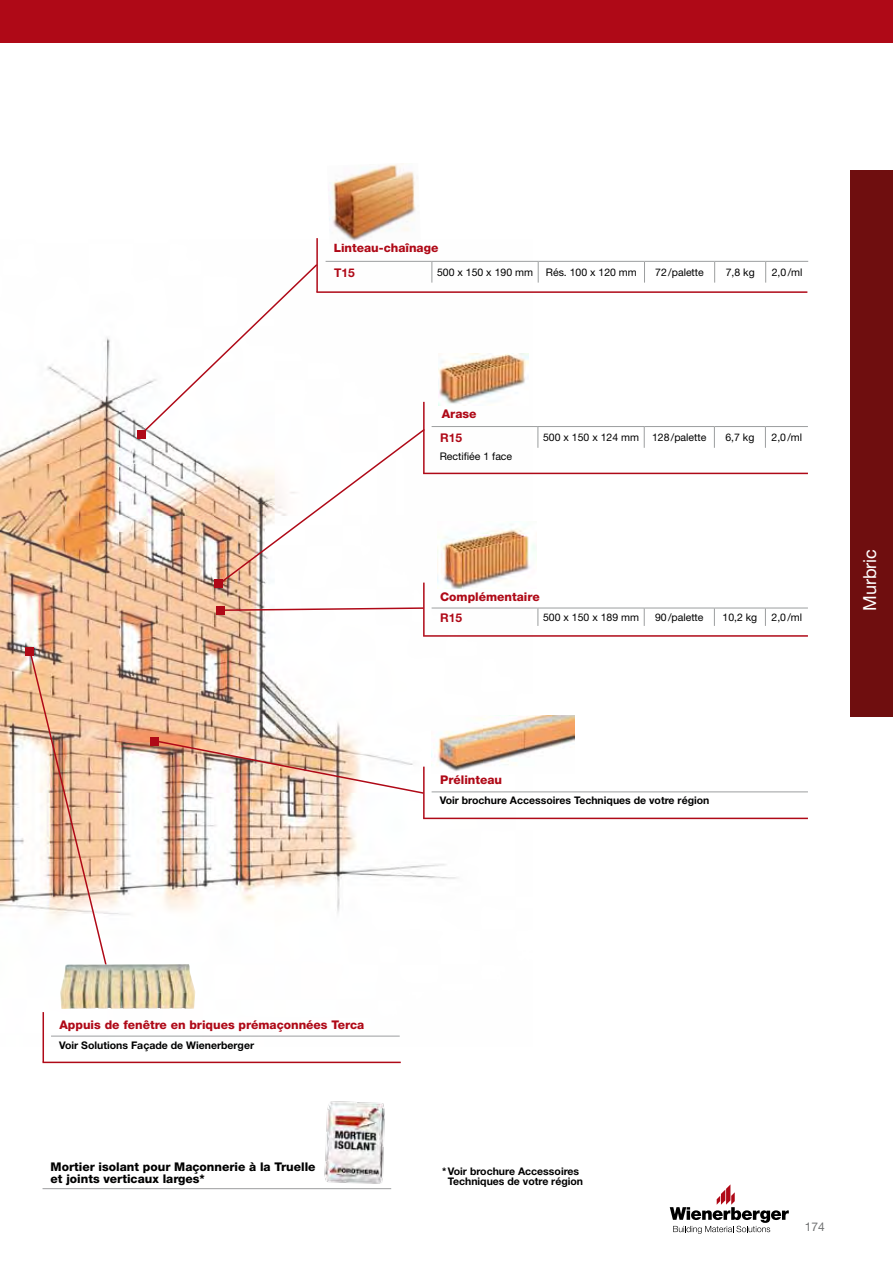
<style>
.page{position:relative;width:893px;height:1263px;background:#fff}
.page>*{position:absolute;margin:0;border:0;box-sizing:border-box;transform-origin:0 0}
.t1{font:18px "Helvetica Neue LT Std";color:#fff}
.t2{font:800 12px/24.3px "Helvetica Neue";color:#af0917}
.t3{font:800 12px/12px "Helvetica Neue";color:#000}
.t4{font:12px "Helvetica Neue LT Std";color:#707172}
.t5{font:10.5px "Helvetica Neue";color:#000}
.t6{font:700 10.5px/10.5px "Helvetica Neue";color:#000;text-align:center}
.s1{font-weight:700}
</style>
<div class="page">
<div style="left:0;top:0;width:893px;height:43px;background:#af0917"></div>
<svg style="left:670px;top:1184px;width:119px;height:50px"></svg>
<div style="left:850px;top:170px;width:43px;height:546px;background:#6f0e0f"></div>
<img style="left:0;top:260px;width:532px;height:786px">
<svg style="left:224px;top:607px;width:199px;height:5px"></svg>
<img style="left:154px;top:739px;width:271px;height:56px">
<div style="left:26px;top:647px;width:8px;height:8px;background:#af0917"></div>
<img style="left:28px;top:648px;width:89px;height:355px">
<div style="left:150px;top:737px;width:9px;height:8px;background:#af0917"></div>
<div style="left:216px;top:606px;width:8px;height:8px;background:#af0917"></div>
<div style="left:137px;top:430px;width:9px;height:9px;background:#af0917"></div>
<hr style="left:43px;top:1188px;width:348px;height:1px;background:#9c9e9f">
<img style="left:324px;top:1101px;width:61px;height:83px">
<hr style="left:51px;top:1036px;width:349px;height:1px;background:#9c9e9f">
<hr style="left:43px;top:1012px;width:1px;height:50px;background:#af0917">
<img style="left:60px;top:964px;width:135px;height:45px">
<hr style="left:432px;top:791px;width:376px;height:1px;background:#9c9e9f">
<hr style="left:432px;top:608px;width:106px;height:1px;background:#9c9e9f">
<hr style="left:538px;top:608px;width:106px;height:1px;background:#9c9e9f">
<hr style="left:644px;top:608px;width:70px;height:1px;background:#9c9e9f">
<hr style="left:714px;top:608px;width:51px;height:1px;background:#9c9e9f">
<hr style="left:765px;top:608px;width:43px;height:1px;background:#9c9e9f">
<svg style="left:537px;top:608px;width:1px;height:18px"></svg>
<svg style="left:644px;top:608px;width:1px;height:18px"></svg>
<svg style="left:714px;top:608px;width:1px;height:18px"></svg>
<svg style="left:765px;top:608px;width:1px;height:18px"></svg>
<hr style="left:423px;top:767px;width:2px;height:51px;background:#af0917">
<hr style="left:423px;top:583px;width:2px;height:53px;background:#af0917">
<hr style="left:423px;top:473px;width:385px;height:1px;background:#af0917">
<hr style="left:423px;top:818px;width:385px;height:1px;background:#af0917">
<hr style="left:423px;top:635px;width:385px;height:2px;background:#af0917">
<img style="left:432px;top:716px;width:142px;height:57px">
<hr style="left:326px;top:261px;width:106px;height:1px;background:#9c9e9f">
<hr style="left:432px;top:261px;width:106px;height:1px;background:#9c9e9f">
<hr style="left:538px;top:261px;width:106px;height:1px;background:#9c9e9f">
<hr style="left:644px;top:261px;width:71px;height:1px;background:#9c9e9f">
<hr style="left:715px;top:261px;width:51px;height:1px;background:#9c9e9f">
<hr style="left:766px;top:261px;width:42px;height:1px;background:#9c9e9f">
<svg style="left:139px;top:262px;width:293px;height:324px"></svg>
<svg style="left:538px;top:262px;width:1px;height:21px"></svg>
<svg style="left:644px;top:262px;width:1px;height:21px"></svg>
<svg style="left:714px;top:262px;width:1px;height:21px"></svg>
<svg style="left:765px;top:262px;width:1px;height:21px"></svg>
<hr style="left:316px;top:238px;width:2px;height:54px;background:#af0917">
<hr style="left:316px;top:291px;width:491px;height:2px;background:#af0917">
<img style="left:328px;top:163px;width:88px;height:78px">
<img style="left:439px;top:354px;width:90px;height:52px">
<img style="left:437px;top:522px;width:99px;height:67px">
<hr style="left:432px;top:426px;width:106px;height:1px;background:#9c9e9f">
<hr style="left:538px;top:426px;width:106px;height:1px;background:#9c9e9f">
<hr style="left:644px;top:426px;width:70px;height:1px;background:#9c9e9f">
<hr style="left:714px;top:426px;width:51px;height:1px;background:#9c9e9f">
<hr style="left:765px;top:426px;width:43px;height:1px;background:#9c9e9f">
<svg style="left:537px;top:427px;width:1px;height:21px"></svg>
<svg style="left:644px;top:427px;width:1px;height:21px"></svg>
<svg style="left:714px;top:427px;width:1px;height:21px"></svg>
<svg style="left:765px;top:427px;width:1px;height:21px"></svg>
<hr style="left:43px;top:1061px;width:358px;height:2px;background:#af0917">
<div style="left:215px;top:580px;width:8px;height:8px;background:#af0917"></div>
<p class="t2" style="left:334px;top:236px;width:106px">Linteau-chaînage<br><span class="s1">T15</span></p>
<p class="t5" style="left:437px;top:266px;width:201px">500 x 150 x 190 mm Rés. 100 x 120 mm</p>
<p class="t5" style="left:655px;top:266px;width:50px">72/palette</p>
<p class="t5" style="left:726px;top:266px;width:30px">7,8 kg</p>
<p class="t5" style="left:772px;top:266px;width:32px">2,0/ml</p>
<p class="t2" style="left:440px;top:401px;width:38px">Arase<br><span class="s1">R15</span></p>
<p class="t5" style="left:440px;top:450px;width:74px">Rectifiée 1 face</p>
<p class="t5" style="left:543px;top:431px;width:165px">500 x 150 x 124 mm 128/palette</p>
<p class="t5" style="left:725px;top:431px;width:30px">6,7 kg</p>
<p class="t5" style="left:771px;top:431px;width:32px">2,0/ml</p>
<p class="t2" style="left:440px;top:586px;width:101px;line-height:21.1px">Complémentaire<br><span class="s1">R15</span></p>
<p class="t5" style="left:543px;top:611px;width:97px">500 x 150 x 189 mm</p>
<p class="t5" style="left:655px;top:611px;width:50px">90/palette</p>
<p class="t5" style="left:722px;top:611px;width:36px">10,2 kg</p>
<p class="t5" style="left:771px;top:611px;width:32px">2,0/ml</p>
<p class="t2" style="left:440px;top:768px;width:64px">Prélinteau</p>
<p class="t6" style="left:440px;top:795px;width:271px">Voir brochure Accessoires Techniques de votre région</p>
<h1 class="t1" style="left:859px;top:611px;width:64px;rotate:-90deg">Murbric</h1>
<p class="t2" style="left:60px;top:1012px;width:306px">Appuis de fenêtre en briques prémaçonnées Terca</p>
<p class="t6" style="left:59px;top:1039px;width:197px">Voir Solutions Façade de Wienerberger</p>
<p class="t3" style="left:51px;top:1160px;width:266px">Mortier isolant pour Maçonnerie à la Truelle et joints verticaux larges*</p>
<p class="t6" style="left:442px;top:1165px;width:142px">* Voir brochure Accessoires<br>Techniques de votre région</p>
<p class="t4" style="left:805px;top:1220px;width:22px">174</p>
</div>
